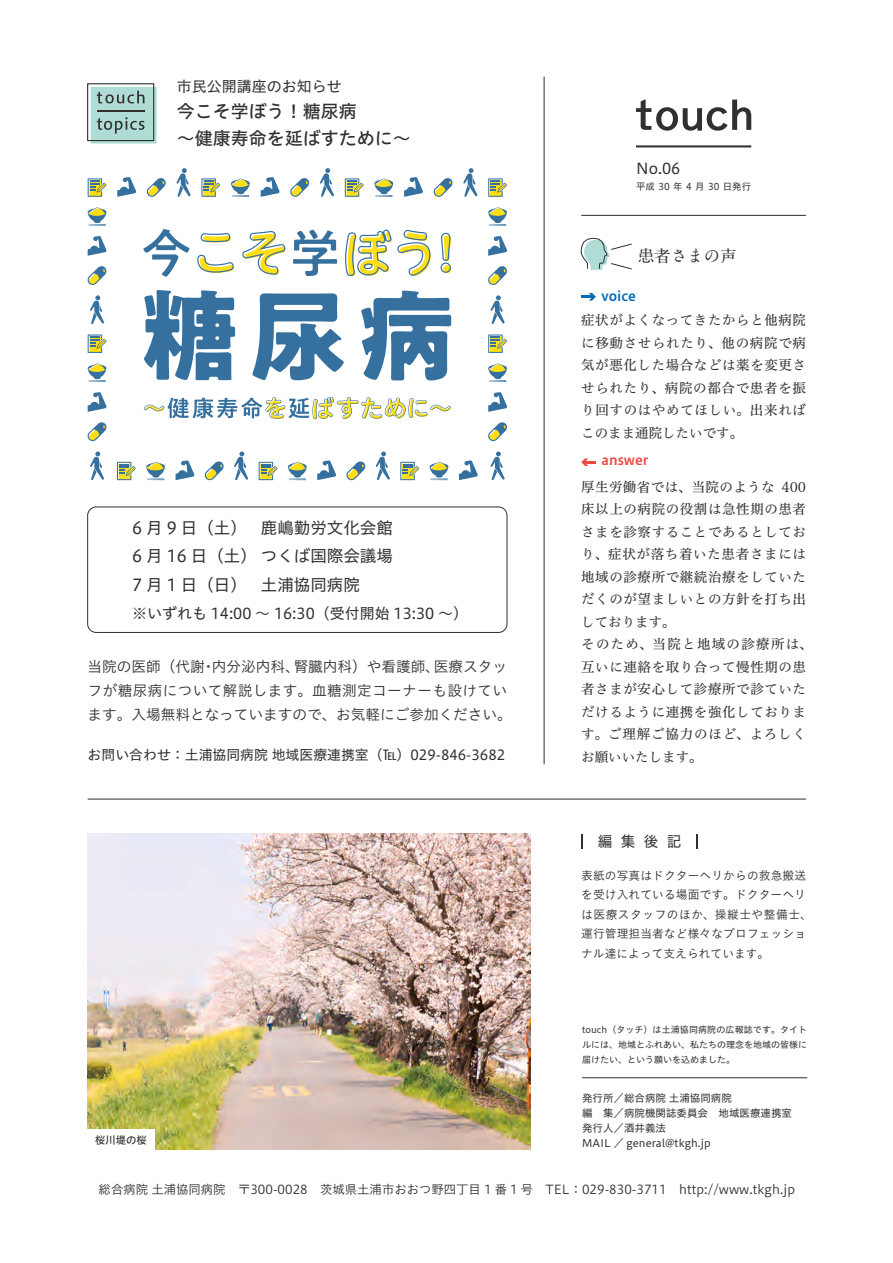
<style>
.page{position:relative;width:893px;height:1263px;background:#fff}
.page>*{position:absolute;margin:0;border:0;box-sizing:border-box;transform-origin:0 0}
.t1{font:18px/27px "Hiragino UD Sans Std W5";color:#312f30}
.t2{font:16.5px/28.5px "Hiragino UD Sans Std W4";color:#312f30}
.t3{font:700 16.5px "A1 Mincho Std";color:#312f30}
.t4{font:15px "Hiragino UD Sans Std W4";color:#312f30}
.t5{font:14.7px/24px "Hiragino UD Sans Std W3";color:#312f30}
.t6{font:13.8px "Hiragino UD Sans Std W4";color:#312f30}
.t7{font:13.5px/22.5px "Hiragino UD Serif Std W4";letter-spacing:.045em;color:#312f30;text-align:justify}
.t8{font:13.5px "Hiragino UD Sans Std W6";color:#ef4944}
.t9{font:13.5px "Hiragino UD Sans Std W6";color:#056bb6}
.t10{font:12.3px "Hiragino UD Sans Std W3";color:#312f30}
.t11{font:12px/19.5px "Koburina Go Std W3";letter-spacing:.005em;color:#312f30}
.t12{font:10.5px/15px "Hiragino UD Sans Std W4";color:#312f30}
.t13{font:10.5px "Hiragino UD Sans Std W5";color:#312f30}
.t14{font:9.3px "Hiragino UD Sans Std W4";letter-spacing:.37em;color:#312f30}
.t15{font:9px/15px "Hiragino UD Sans Std W4";color:#312f30;text-align:justify}
</style>
<div class="page">
<img style="left:88px;top:834px;width:443px;height:315px">
<hr style="left:88px;top:799px;width:718px;height:1px;background:#312f30">
<hr style="left:581px;top:215px;width:225px;height:1px;background:#312f30">
<hr style="left:544px;top:77px;width:1px;height:687px;background:#312f30">
<svg style="left:696px;top:834px;width:2px;height:14px"></svg>
<svg style="left:581px;top:834px;width:2px;height:14px"></svg>
<hr style="left:582px;top:1077px;width:225px;height:1px;background:#312f30">
<div style="left:86px;top:1129px;width:69px;height:22px;background:#fff"></div>
<hr style="left:636px;top:145px;width:115px;height:2px;background:#312f30">
<svg style="left:636px;top:99px;width:115px;height:32px"></svg>
<svg style="left:580px;top:238px;width:52px;height:32px"></svg>
<svg style="left:581px;top:293px;width:15px;height:8px"></svg>
<svg style="left:581px;top:458px;width:15px;height:8px"></svg>
<div style="left:91px;top:87px;width:66px;height:57px;background:#afddd6"></div>
<div style="left:87px;top:83px;width:67px;height:58px;border:1px solid #312f30"></div>
<svg style="left:97px;top:91px;width:47px;height:12px"></svg>
<svg style="left:97px;top:117px;width:47px;height:17px"></svg>
<hr style="left:97px;top:110px;width:47px;height:1px;background:#312f30">
<div style="left:87px;top:507px;width:420px;height:126px;border:1px solid #312f30;border-radius:9px"></div>
<svg style="left:197px;top:233px;width:37px;height:40px"></svg>
<svg style="left:242px;top:231px;width:44px;height:44px"></svg>
<svg style="left:345px;top:230px;width:86px;height:46px"></svg>
<svg style="left:441px;top:233px;width:10px;height:40px"></svg>
<svg style="left:143px;top:229px;width:46px;height:48px"></svg>
<svg style="left:293px;top:230px;width:44px;height:46px"></svg>
<svg style="left:144px;top:290px;width:91px;height:90px"></svg>
<svg style="left:252px;top:293px;width:92px;height:87px"></svg>
<svg style="left:361px;top:291px;width:90px;height:89px"></svg>
<svg style="left:144px;top:397px;width:307px;height:22px"></svg>
<svg style="left:205px;top:461px;width:19px;height:19px"></svg>
<svg style="left:146px;top:462px;width:19px;height:18px"></svg>
<svg style="left:176px;top:460px;width:18px;height:20px"></svg>
<svg style="left:117px;top:462px;width:19px;height:18px"></svg>
<svg style="left:234px;top:451px;width:14px;height:29px"></svg>
<svg style="left:88px;top:207px;width:18px;height:19px"></svg>
<svg style="left:88px;top:178px;width:18px;height:19px"></svg>
<svg style="left:88px;top:266px;width:18px;height:19px"></svg>
<svg style="left:88px;top:236px;width:18px;height:20px"></svg>
<svg style="left:90px;top:295px;width:14px;height:29px"></svg>
<svg style="left:88px;top:363px;width:18px;height:19px"></svg>
<svg style="left:88px;top:334px;width:18px;height:19px"></svg>
<svg style="left:88px;top:422px;width:18px;height:19px"></svg>
<svg style="left:88px;top:392px;width:18px;height:20px"></svg>
<svg style="left:90px;top:451px;width:14px;height:29px"></svg>
<svg style="left:488px;top:207px;width:19px;height:19px"></svg>
<svg style="left:488px;top:178px;width:19px;height:19px"></svg>
<svg style="left:488px;top:266px;width:19px;height:19px"></svg>
<svg style="left:488px;top:236px;width:19px;height:20px"></svg>
<svg style="left:491px;top:295px;width:14px;height:29px"></svg>
<svg style="left:488px;top:363px;width:19px;height:19px"></svg>
<svg style="left:488px;top:334px;width:19px;height:19px"></svg>
<svg style="left:488px;top:422px;width:19px;height:19px"></svg>
<svg style="left:488px;top:392px;width:19px;height:20px"></svg>
<svg style="left:491px;top:451px;width:14px;height:29px"></svg>
<svg style="left:347px;top:461px;width:18px;height:19px"></svg>
<svg style="left:288px;top:462px;width:19px;height:18px"></svg>
<svg style="left:317px;top:460px;width:19px;height:20px"></svg>
<svg style="left:259px;top:462px;width:18px;height:18px"></svg>
<svg style="left:430px;top:462px;width:18px;height:18px"></svg>
<svg style="left:459px;top:460px;width:19px;height:20px"></svg>
<svg style="left:400px;top:462px;width:19px;height:18px"></svg>
<svg style="left:376px;top:451px;width:14px;height:29px"></svg>
<svg style="left:434px;top:178px;width:18px;height:19px"></svg>
<svg style="left:463px;top:168px;width:14px;height:29px"></svg>
<svg style="left:147px;top:178px;width:19px;height:19px"></svg>
<svg style="left:117px;top:177px;width:19px;height:20px"></svg>
<svg style="left:177px;top:168px;width:14px;height:29px"></svg>
<svg style="left:290px;top:178px;width:19px;height:19px"></svg>
<svg style="left:231px;top:178px;width:19px;height:19px"></svg>
<svg style="left:261px;top:177px;width:18px;height:20px"></svg>
<svg style="left:201px;top:178px;width:19px;height:19px"></svg>
<svg style="left:374px;top:178px;width:19px;height:19px"></svg>
<svg style="left:404px;top:177px;width:19px;height:20px"></svg>
<svg style="left:345px;top:178px;width:19px;height:19px"></svg>
<svg style="left:320px;top:168px;width:14px;height:29px"></svg>
<p class="t4" style="left:177px;top:75px;width:166px">市民公開講座のお知らせ</p>
<h1 class="t1" style="left:177px;top:97px;width:235px">今こそ学ぼう！糖尿病<br>～健康寿命を延ばすために～</h1>
<p class="t2" style="left:132px;top:512px;width:262px">6 月 9 日（土）<br>6 月 16 日（土）つくば国際会議場<br>7 月 1 日（日）</p>
<p class="t2" style="left:261px;top:512px;width:133px">鹿嶋勤労文化会館</p>
<p class="t2" style="left:261px;top:569px;width:100px">土浦協同病院</p>
<p class="t4" style="left:132px;top:602px;width:338px">※いずれも 14:00 ～ 16:30（受付開始 13:30 ～）</p>
<p class="t5" style="left:88px;top:654px;width:426px">当院の医師（代謝・内分泌内科、腎臓内科）や看護師、医療スタッフが糖尿病について解説します。血糖測定コーナーも設けています。入場無料となっていますので、お気軽にご参加ください。</p>
<p class="t6" style="left:88px;top:745px;width:419px">お問い合わせ：土浦協同病院 地域医療連携室（℡）029-846-3682</p>
<p class="t13" style="left:95px;top:1131px;width:53px">桜川堤の桜</p>
<p class="t4" style="left:636px;top:157px;width:46px">No.06</p>
<p class="t14" style="left:636px;top:180px;width:116px">平成30年4月30日発行</p>
<p class="t3" style="left:638px;top:243px;width:100px">患者さまの声</p>
<p class="t9" style="left:601px;top:286px;width:36px">voice</p>
<p class="t7" style="left:581px;top:308px;width:226px">症状がよくなってきたからと他病院に移動させられたり、他の病院で病気が悪化した場合などは薬を変更させられたり、病院の都合で患者を振り回すのはやめてほしい。出来ればこのまま通院したいです。</p>
<p class="t8" style="left:601px;top:450px;width:48px">answer</p>
<p class="t7" style="left:581px;top:475px;width:233px;text-align:left">厚生労働省では、当院のような 400床以上の病院の役割は急性期の患者さまを診察することであるとしており、症状が落ち着いた患者さまには地域の診療所で継続治療をしていただくのが望ましいとの方針を打ち出しております。<br>そのため、当院と地域の診療所は、互いに連絡を取り合って慢性期の患者さまが安心して診療所で診ていただけるように連携を強化しております。ご理解ご協力のほど、よろしくお願いいたします。</p>
<p class="t4" style="left:598px;top:830px;width:85px">編集後記</p>
<p class="t11" style="left:581px;top:865px;width:232px">表紙の写真はドクターヘリからの救急搬送を受け入れている場面です。ドクターヘリは医療スタッフのほか、操縦士や整備士、運行管理担当者など様々なプロフェッショナル達によって支えられています。</p>
<p class="t15" style="left:582px;top:1022px;width:227px">touch（タッチ）は土浦協同病院の広報誌です。タイトルには、地域とふれあい、私たちの理念を地域の皆様に届けたい、という願いを込めました。</p>
<p class="t12" style="left:582px;top:1089px;width:212px">発行所／総合病院 土浦協同病院<br>編　集／病院機関誌委員会　地域医療連携室発行人／酒井義法<br>MAIL ／ general@tkgh.jp</p>
<p class="t10" style="left:99px;top:1180px;width:698px">総合病院 土浦協同病院　〒300-0028　茨城県土浦市おおつ野四丁目 1 番 1 号　TEL：029-830-3711　http://www.tkgh.jp</p>
</div>
